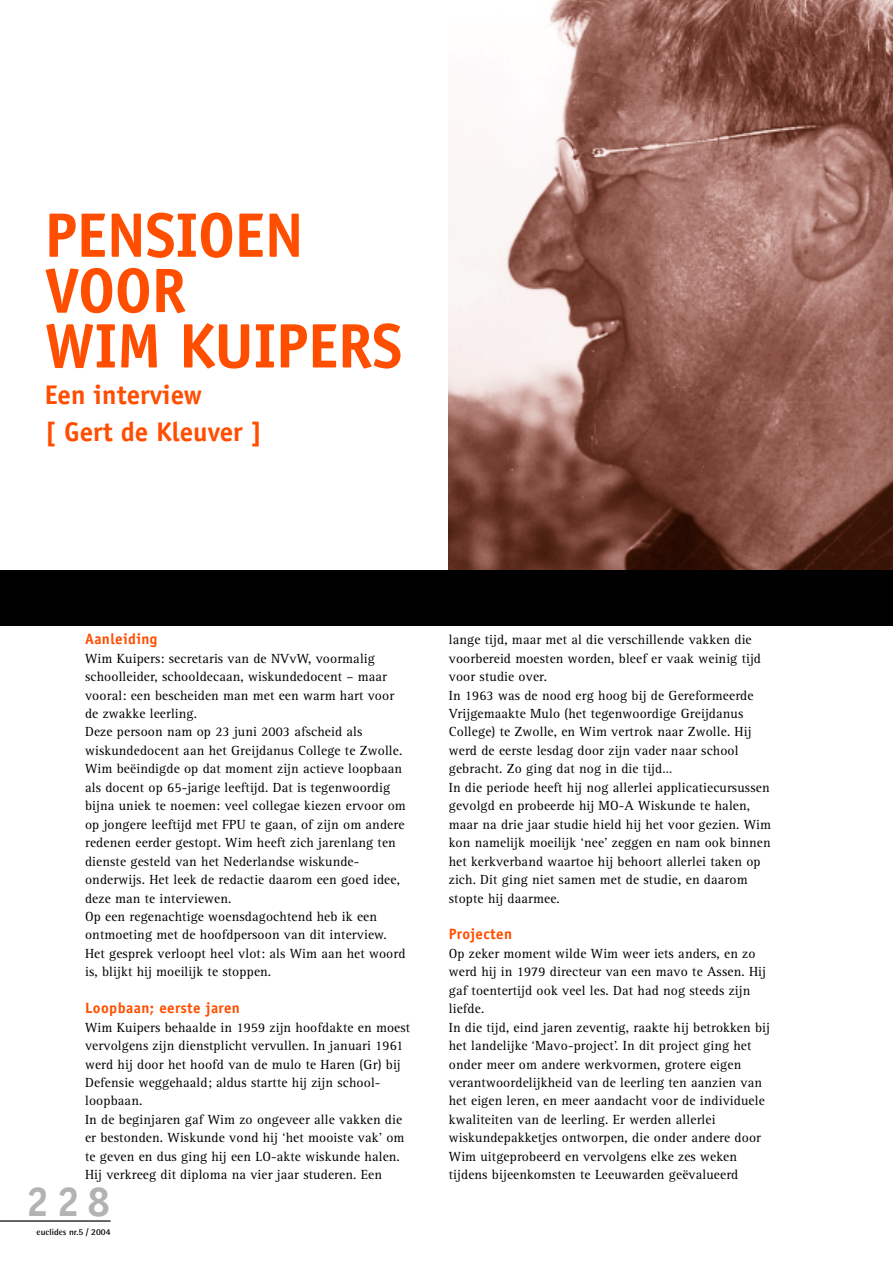
<style>
.page{position:relative;width:893px;height:1263px;background:#fff}
.page>*{position:absolute;margin:0;border:0;box-sizing:border-box;transform-origin:0 0}
.t1{font:700 63px/55.3px "Officina Sans";letter-spacing:-.01em;color:#ff4e00}
.t2{font:700 42px "Officina Sans";color:#b3b3b3}
.t3{font:700 27px/36.9px "Officina Sans";color:#ff4e00}
.t4{font:700 15px "Officina Sans";letter-spacing:.025em;color:#ff4e00}
.t5{font:13.65px/18.5px "Rotis Serif";letter-spacing:.01em;color:#000}
.t6{font:700 9px "Rotis Semi Sans";color:#000}
</style>
<div class="page">
<img style="left:449px;top:0;width:443px;height:570px">
<div style="left:0;top:570px;width:892px;height:56px;background:#000"></div>
<hr style="left:0;top:1220px;width:111px;height:2px;background:#000">
<h1 class="t1" style="left:45px;top:213px;width:359px">PENSIOEN<br>VOOR<br>WIM KUIPERS</h1>
<h3 class="t3" style="left:45px;top:379px;width:219px">Een interview<br>[ Gert de Kleuver ]</h3>
<p class="t4" style="left:85px;top:633px;width:74px">Aanleiding</p>
<p class="t5" style="left:85px;top:650px;width:322px">Wim Kuipers: secretaris van de NVvW, voormalig schoolleider, schooldecaan, wiskundedocent – maar vooral: een bescheiden man met een warm hart voor de zwakke leerling.<br>Deze persoon nam op 23 juni 2003 afscheid als wiskundedocent aan het Greijdanus College te Zwolle.<br>Wim beëindigde op dat moment zijn actieve loopbaan als docent op 65-jarige leeftijd. Dat is tegenwoordig bijna uniek te noemen: veel collegae kiezen ervoor om op jongere leeftijd met FPU te gaan, of zijn om andere redenen eerder gestopt. Wim heeft zich jarenlang ten dienste gesteld van het Nederlandse wiskunde&shy;onderwijs. Het leek de redactie daarom een goed idee, deze man te interviewen.<br>Op een regenachtige woensdagochtend heb ik een ontmoeting met de hoofdpersoon van dit interview.<br>Het gesprek verloopt heel vlot: als Wim aan het woord is, blijkt hij moeilijk te stoppen.</p>
<p class="t4" style="left:85px;top:1002px;width:156px">Loopbaan; eerste jaren</p>
<p class="t5" style="left:85px;top:1019px;width:326px">Wim Kuipers behaalde in 1959 zijn hoofdakte en moest vervolgens zijn dienstplicht vervullen. In januari 1961 werd hij door het hoofd van de mulo te Haren (Gr) bij Defensie weggehaald; aldus startte hij zijn school&shy;loopbaan.<br>In de beginjaren gaf Wim zo ongeveer alle vakken die er bestonden. Wiskunde vond hij ‘het mooiste vak’ om te geven en dus ging hij een LO-akte wiskunde halen.<br>Hij verkreeg dit diploma na vier jaar studeren. Een</p>
<h2 class="t2" style="left:26px;top:1186px;width:86px">228</h2>
<p class="t6" style="left:37px;top:1228px;width:75px">euclides nr.5 / 2004</p>
<p class="t5" style="left:449px;top:632px;width:324px">lange tijd, maar met al die verschillende vakken die voorbereid moesten worden, bleef er vaak weinig tijd voor studie over.<br>In 1963 was de nood erg hoog bij de Gereformeerde Vrijgemaakte Mulo (het tegenwoordige Greijdanus College) te Zwolle, en Wim vertrok naar Zwolle. Hij werd de eerste lesdag door zijn vader naar school gebracht. Zo ging dat nog in die tijd…<br>In die periode heeft hij nog allerlei applicatiecursussen gevolgd en probeerde hij MO-A Wiskunde te halen, maar na drie jaar studie hield hij het voor gezien. Wim kon namelijk moeilijk ‘nee’ zeggen en nam ook binnen het kerkverband waartoe hij behoort allerlei taken op zich. Dit ging niet samen met de studie, en daarom stopte hij daarmee.</p>
<p class="t4" style="left:449px;top:929px;width:65px">Projecten</p>
<p class="t5" style="left:449px;top:945px;width:323px">Op zeker moment wilde Wim weer iets anders, en zo werd hij in 1979 directeur van een mavo te Assen. Hij gaf toentertijd ook veel les. Dat had nog steeds zijn liefde.<br>In die tijd, eind jaren zeventig, raakte hij betrokken bij het landelijke ‘Mavo-project’. In dit project ging het onder meer om andere werkvormen, grotere eigen verantwoordelijkheid van de leerling ten aanzien van het eigen leren, en meer aandacht voor de individuele kwaliteiten van de leerling. Er werden allerlei wiskundepakketjes ontworpen, die onder andere door Wim uitgeprobeerd en vervolgens elke zes weken tijdens bijeenkomsten te Leeuwarden geëvalueerd</p>
</div>
